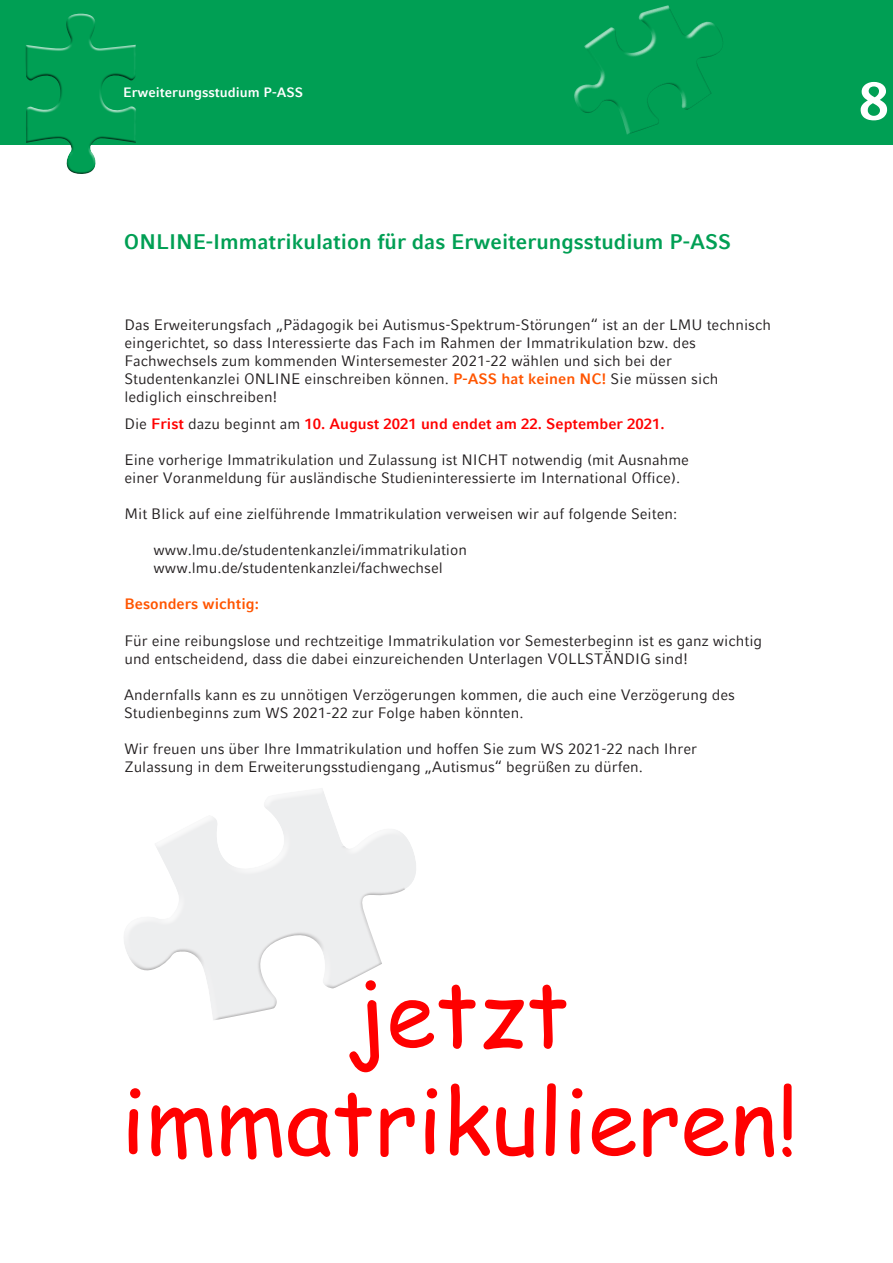
<style>
.page{position:relative;width:893px;height:1263px;background:#fff}
.page>*{position:absolute;margin:0;border:0;box-sizing:border-box;transform-origin:0 0}
.t1{font:90px/108px "Comic Sans MS";color:#f00;text-align:center}
.t2{font:700 54px "LMU Compatil Fact";color:#fff}
.t3{font:700 21px "LMU Compatil Fact";color:#009f54}
.Fließ_9_5{font:15px/18px "LMU Compatil Fact";color:#231f20}
.Fließ_9_5-2{font:700 15px "LMU Compatil Fact";color:#f00}
.Fließ_9_5-3{font:700 15px "LMU Compatil Fact";color:#f50}
.t4{font:700 13.5px "LMU Compatil Fact";color:#fff}
.s1{font-weight:700;color:#f50}
.s2{font-weight:400;color:#231f20}
</style>
<div class="page">
<div style="left:0;top:0;width:893px;height:144px;background:#009f54"></div>
<div style="left:25px;top:13px;width:114px;height:153px;background:#fff;opacity:.75"></div>
<div style="left:25px;top:19px;width:114px;height:157px;background:#231f20;opacity:.75"></div>
<svg style="left:550px;top:5px;width:195px;height:140px"></svg>
<svg style="left:187px;top:789px;width:213px;height:43px"></svg>
<svg style="left:124px;top:832px;width:292px;height:188px;fill:#edeeef"></svg>
<p class="t4" style="left:123px;top:85px;width:181px">Erweiterungsstudium P-ASS</p>
<h2 class="t2" style="left:859px;top:69px;width:32px">8</h2>
<h3 class="t3" style="left:124px;top:229px;width:609px">ONLINE-Immatrikulation für das Erweiterungsstudium P-ASS</h3>
<p class="Fließ_9_5" style="left:124px;top:316px;width:648px">Das Erweiterungsfach „Pädagogik bei Autismus-Spektrum-Störungen“ ist an der LMU technisch eingerichtet, so dass Interessierte das Fach im Rahmen der Immatrikulation bzw. des Fachwechsels zum kommenden Wintersemester 2021-22 wählen und sich bei der Studentenkanzlei ONLINE einschreiben können. <span class="s1">P-ASS hat keinen NC!</span> Sie müssen sich lediglich einschreiben!</p>
<p class="Fließ_9_5-2" style="left:124px;top:415px;width:542px"><span class="s2">Die</span> Frist <span class="s2">dazu beginnt am</span> 10. August 2021 und endet am 22. September 2021.</p>
<p class="Fließ_9_5" style="left:124px;top:451px;width:566px">Eine vorherige Immatrikulation und Zulassung ist NICHT notwendig (mit Ausnahme einer Voranmeldung für ausländische Studieninteressierte im International Office).</p>
<p class="Fließ_9_5" style="left:124px;top:505px;width:554px">Mit Blick auf eine zielführende Immatrikulation verweisen wir auf folgende Seiten:</p>
<p class="Fließ_9_5" style="left:154px;top:541px;width:315px">www.lmu.de/studentenkanzlei/immatrikulation www.lmu.de/studentenkanzlei/fachwechsel</p>
<p class="Fließ_9_5-3" style="left:124px;top:595px;width:136px">Besonders wichtig:</p>
<p class="Fließ_9_5" style="left:124px;top:631px;width:639px">Für eine reibungslose und rechtzeitige Immatrikulation vor Semesterbeginn ist es ganz wichtig und entscheidend, dass die dabei einzureichenden Unterlagen VOLLSTÄNDIG sind!</p>
<p class="Fließ_9_5" style="left:124px;top:685px;width:612px">Andernfalls kann es zu unnötigen Verzögerungen kommen, die auch eine Verzögerung des<br>Studienbeginns zum WS 2021-22 zur Folge haben könnten.</p>
<p class="Fließ_9_5" style="left:124px;top:739px;width:574px">Wir freuen uns über Ihre Immatrikulation und hoffen Sie zum WS 2021-22 nach Ihrer<br>Zulassung in dem Erweiterungsstudiengang „Autismus“ begrüßen zu dürfen.</p>
<h1 class="t1" style="left:121px;top:956px;width:679px">jetzt immatrikulieren!</h1>
</div>
